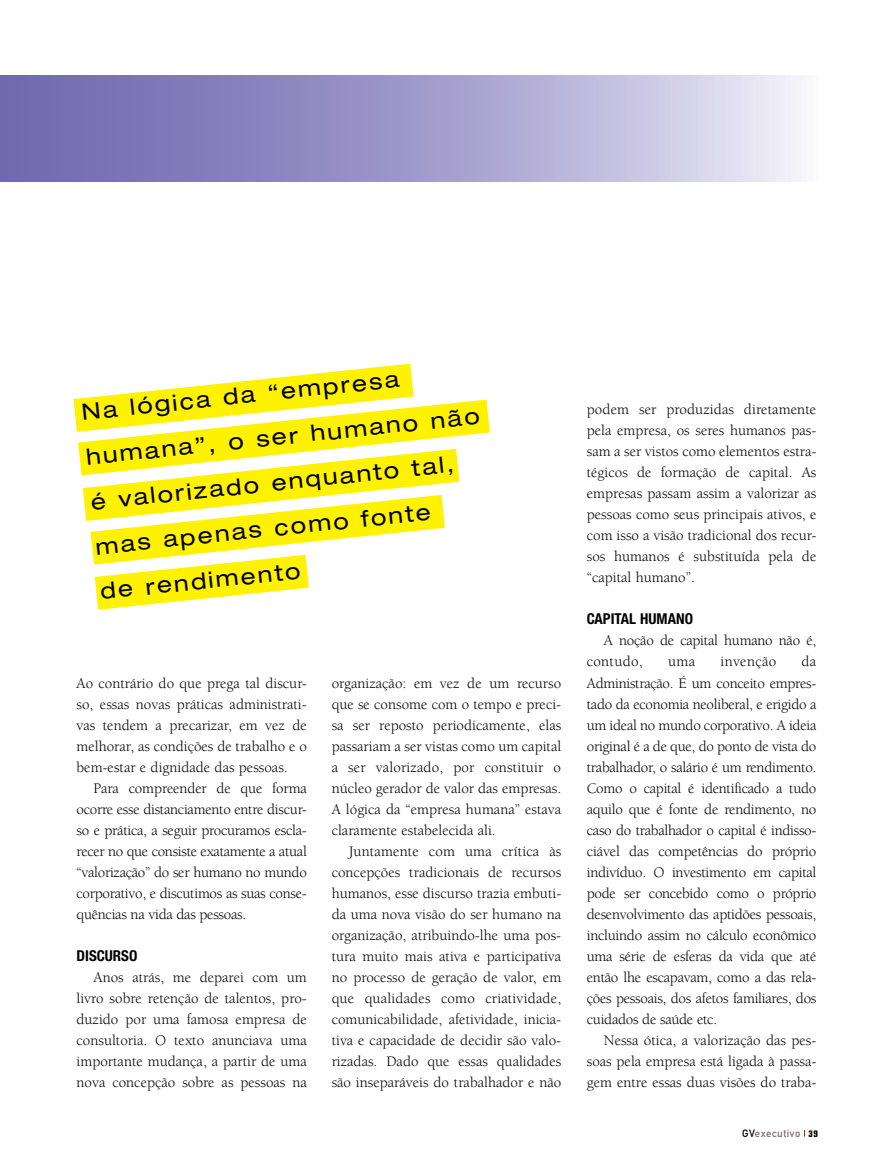
<style>
.page{position:relative;width:893px;height:1170px;background:#fff}
.page>*{position:absolute;margin:0;border:0;box-sizing:border-box;transform-origin:0 0}
.t1{font:expanded 22.5px/45px "Helvetica Neue LT Std";color:#000}
.t2{font:15px/21px "Berkeley Std";color:#000;text-align:justify}
.t3{font:15px/21px "Berkeley Std";letter-spacing:-.02em;color:#000}
.t4{font:700 condensed 15px "Helvetica Neue LT Std";color:#000}
.t5{font:15px "Berkeley Std";letter-spacing:.02em;color:#000}
.t6{font:10.5px "DIN Mittelschrift";letter-spacing:.05em;color:#7f6d77}
.s1{color:#000}
.s2{font-family:"Eurostile LT Std";font-weight:700;font-stretch:condensed;font-size:9px;color:#000}
</style>
<div class="page">
<svg style="left:0;top:75px;width:802px;height:106px"></svg>
<svg style="left:73px;top:363px;width:417px;height:246px"></svg>
<h1 class="t1" style="left:79px;top:389px;width:397px;rotate:-6deg">Na lógica da “empresa humana”, o ser humano não é valorizado enquanto tal, mas apenas como fonte<br>de rendimento</h1>
<p class="t2" style="left:77px;top:672px;width:232px">Ao contrário do que prega tal discur&shy;so, essas novas práticas administrati&shy;vas tendem a precarizar, em vez de melhorar, as condições de trabalho e o bem-estar e dignidade das pessoas.</p>
<p class="t2" style="left:77px;top:777px;width:232px;text-indent:17px">Para compreender de que forma ocorre esse distanciamento entre discur&shy;so e prática, a seguir procuramos escla&shy;recer no que consiste exatamente a atual “valorização” do ser humano no mundo corporativo, e discutimos as suas conse&shy;quências na vida das pessoas.</p>
<p class="t4" style="left:77px;top:946px;width:62px">DISCURSO</p>
<p class="t2" style="left:77px;top:966px;width:232px;text-indent:17px">Anos atrás, me deparei com um livro sobre retenção de talentos, pro&shy;duzido por uma famosa empresa de consultoria. O texto anunciava uma importante mudança, a partir de uma nova concepção sobre as pessoas na</p>
<p class="t2" style="left:332px;top:672px;width:231px">organização: em vez de um recurso que se consome com o tempo e preci&shy;sa ser reposto periodicamente, elas passariam a ser vistas como um capital a ser valorizado, por constituir o núcleo gerador de valor das empresas.<br>A lógica da “empresa humana” estava claramente estabelecida ali.</p>
<p class="t2" style="left:332px;top:840px;width:231px;text-indent:17px">Juntamente com uma crítica às concepções tradicionais de recursos humanos, esse discurso trazia embuti&shy;da uma nova visão do ser humano na organização, atribuindo-lhe uma pos&shy;tura muito mais ativa e participativa no processo de geração de valor, em que qualidades como criatividade, comunicabilidade, afetividade, inicia&shy;tiva e capacidade de decidir são valo&shy;rizadas. Dado que essas qualidades são inseparáveis do trabalhador e não</p>
<p class="t2" style="left:587px;top:399px;width:231px">podem ser produzidas diretamente pela empresa, os seres humanos pas&shy;sam a ser vistos como elementos estra&shy;tégicos de formação de capital. As empresas passam assim a valorizar as pessoas como seus principais ativos, e com isso a visão tradicional dos recur&shy;sos humanos é substituída pela de “capital humano”.</p>
<p class="t4" style="left:587px;top:610px;width:108px">CAPITAL HUMANO</p>
<p class="t3" style="left:587px;top:630px;width:231px;text-indent:17px">A noção de capital humano não é, contudo,</p>
<p class="t2" style="left:587px;top:651px;width:231px;text-indent:215px">da Administração. É um conceito empres&shy;tado da economia neoliberal, e erigido a um ideal no mundo corporativo. A ideia original é a de que, do ponto de vista do trabalhador, o salário é um rendimento.<br>Como o capital é identificado a tudo aquilo que é fonte de rendimento, no caso do trabalhador o capital é indisso&shy;ciável das competências do próprio indivíduo. O investimento em capital pode ser concebido como o próprio desenvolvimento das aptidões pessoais, incluindo assim no cálculo econômico uma série de esferas da vida que até então lhe escapavam, como a das rela&shy;ções pessoais, dos afetos familiares, dos cuidados de saúde etc.</p>
<p class="t2" style="left:587px;top:1029px;width:231px;text-indent:17px">Nessa ótica, a valorização das pes&shy;soas pela empresa está ligada à passa&shy;gem entre essas duas visões do traba-</p>
<p class="t2" style="left:668px;top:651px;width:28px">uma</p>
<p class="t5" style="left:721px;top:653px;width:57px">invenção</p>
<p class="t6" style="left:742px;top:1126px;width:77px"><span class="s1">gv</span>executivo <span class="s2">39</span></p>
</div>
